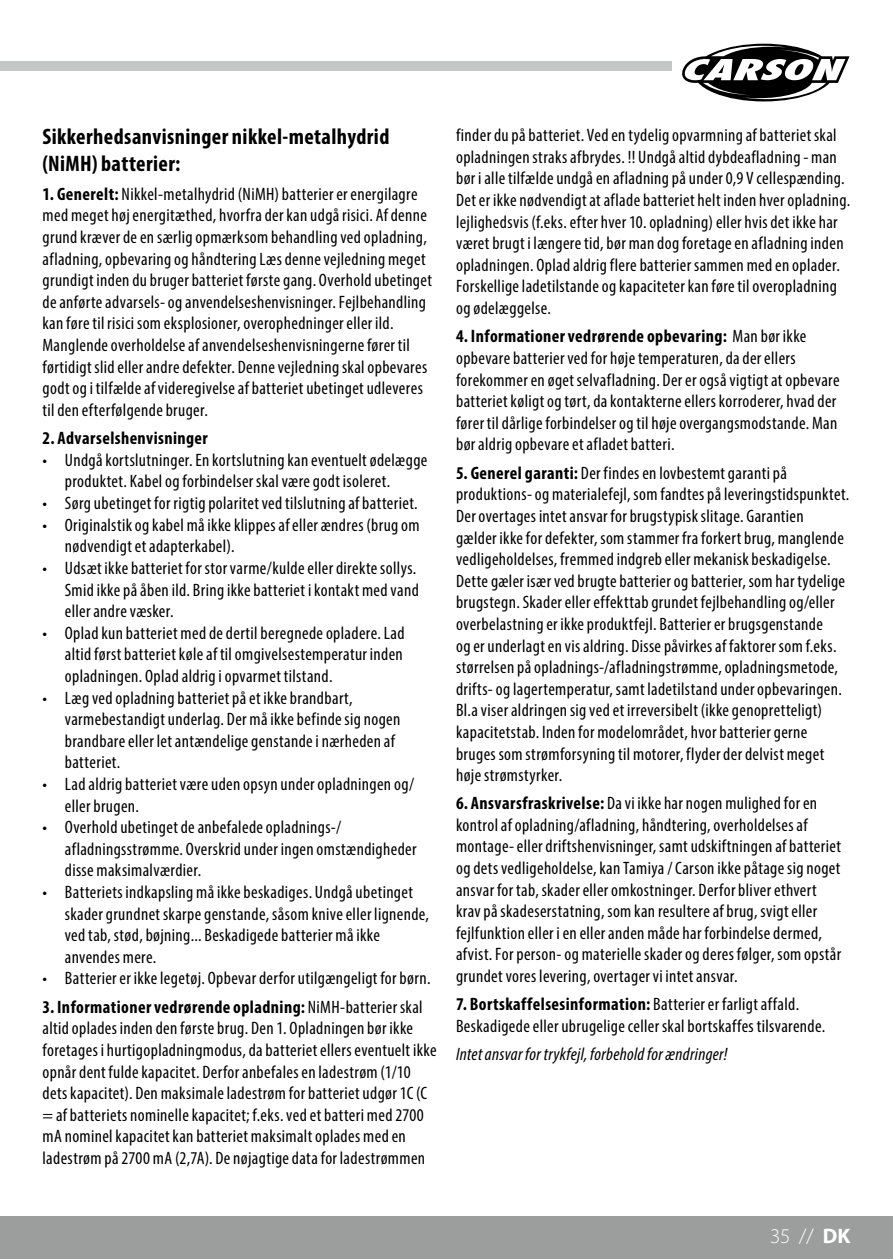
<style>
.page{position:relative;width:893px;height:1259px;background:#fff}
.page>*{position:absolute;margin:0;border:0;box-sizing:border-box;transform-origin:0 0}
.t1{font:700 condensed 22.5px/27px "Myriad Pro";letter-spacing:.015em;color:#000}
.t2{font:300 21px "Myriad Pro";color:#fff}
.t3{font:condensed 18px/21.6px "Myriad Pro";letter-spacing:.02em;color:#000}
.t4{font:italic condensed 18px "Myriad Pro";letter-spacing:.015em;color:#000}
.t5{font:700 condensed 18px "Myriad Pro";letter-spacing:.025em;color:#000}
.s1{font-weight:700}
</style>
<div class="page">
<div style="left:0;top:1216px;width:893px;height:43px;background:#9c9d9d"></div>
<div style="left:0;top:61px;width:672px;height:9px;background:#c5c6c6"></div>
<svg style="left:682px;top:43px;width:168px;height:59px"></svg>
<p class="t1" style="left:43px;top:123px;width:348px">Sikkerhedsanvisninger nikkel-metalhydrid (NiMH) batterier:</p>
<p class="t3" style="left:43px;top:183px;width:391px"><span class="s1">1. Generelt:</span> Nikkel-metalhydrid (NiMH) batterier er energilagre med meget høj energitæthed, hvorfra der kan udgå risici. Af denne grund kræver de en særlig opmærksom behandling ved opladning, afladning, opbevaring og håndtering Læs denne vejledning meget grundigt inden du bruger batteriet første gang. Overhold ubetinget de anførte advarsels- og anvendelseshenvisninger. Fejlbehandling kan føre til risici som eksplosioner, overophedninger eller ild.<br>Manglende overholdelse af anvendelseshenvisningerne fører til førtidigt slid eller andre defekter. Denne vejledning skal opbevares godt og i tilfælde af videregivelse af batteriet ubetinget udleveres til den efterfølgende bruger.</p>
<p class="t5" style="left:43px;top:427px;width:167px">2. Advarselshenvisninger</p>
<p class="t3" style="left:65px;top:449px;width:364px;text-indent:-22px">• Undgå kortslutninger. En kortslutning kan eventuelt ødelægge produktet. Kabel og forbindelser skal være godt isoleret.</p>
<p class="t3" style="left:43px;top:492px;width:377px">• Sørg ubetinget for rigtig polaritet ved tilslutning af batteriet.</p>
<p class="t3" style="left:65px;top:514px;width:356px;text-indent:-22px">• Originalstik og kabel må ikke klippes af eller ændres (brug om nødvendigt et adapterkabel).</p>
<p class="t3" style="left:65px;top:557px;width:356px;text-indent:-22px">• Udsæt ikke batteriet for stor varme/kulde eller direkte sollys.<br>Smid ikke på åben ild. Bring ikke batteriet i kontakt med vand eller andre væsker.</p>
<p class="t3" style="left:65px;top:622px;width:341px;text-align:justify;text-indent:-22px">• Oplad kun batteriet med de dertil beregnede opladere. Lad altid først batteriet køle af til omgivelsestemperatur inden opladningen. Oplad aldrig i opvarmet tilstand.</p>
<p class="t3" style="left:65px;top:686px;width:337px;text-indent:-22px">• Læg ved opladning batteriet på et ikke brandbart, varmebestandigt underlag. Der må ikke befinde sig nogen brandbare eller let antændelige genstande i nærheden af batteriet.</p>
<p class="t3" style="left:65px;top:773px;width:351px;text-indent:-22px">• Lad aldrig batteriet være uden opsyn under opladningen og/ eller brugen.</p>
<p class="t3" style="left:65px;top:816px;width:353px;text-indent:-22px">• Overhold ubetinget de anbefalede opladnings-/ afladningsstrømme. Overskrid under ingen omstændigheder disse maksimalværdier.</p>
<p class="t3" style="left:65px;top:881px;width:366px;text-indent:-22px">• Batteriets indkapsling må ikke beskadiges. Undgå ubetinget skader grundnet skarpe genstande, såsom knive eller lignende, ved tab, stød, bøjning... Beskadigede batterier må ikke anvendes mere.</p>
<p class="t3" style="left:43px;top:967px;width:389px">• Batterier er ikke legetøj. Opbevar derfor utilgængeligt for børn.</p>
<p class="t3" style="left:43px;top:996px;width:396px"><span class="s1">3. Informationer vedrørende opladning:</span> NiMH-batterier skal altid oplades inden den første brug. Den 1. Opladningen bør ikke foretages i hurtigopladningmodus, da batteriet ellers eventuelt ikke opnår dent fulde kapacitet. Derfor anbefales en ladestrøm (1/10 dets kapacitet). Den maksimale ladestrøm for batteriet udgør 1C (C = af batteriets nominelle kapacitet; f.eks. ved et batteri med 2700 mA nominel kapacitet kan batteriet maksimalt oplades med en ladestrøm på 2700 mA (2,7A). De nøjagtige data for ladestrømmen</p>
<p class="t3" style="left:456px;top:124px;width:396px">finder du på batteriet. Ved en tydelig opvarmning af batteriet skal opladningen straks afbrydes. !! Undgå altid dybdeafladning - man bør i alle tilfælde undgå en afladning på under 0,9 V cellespænding.<br>Det er ikke nødvendigt at aflade batteriet helt inden hver opladning. lejlighedsvis (f.eks. efter hver 10. opladning) eller hvis det ikke har været brugt i længere tid, bør man dog foretage en afladning inden opladningen. Oplad aldrig flere batterier sammen med en oplader.<br>Forskellige ladetilstande og kapaciteter kan føre til overopladning og ødelæggelse.</p>
<p class="t3" style="left:456px;top:325px;width:385px"><span class="s1">4. Informationer vedrørende opbevaring:</span> Man bør ikke opbevare batterier ved for høje temperaturen, da der ellers forekommer en øget selvafladning. Der er også vigtigt at opbevare batteriet køligt og tørt, da kontakterne ellers korroderer, hvad der fører til dårlige forbindelser og til høje overgangsmodstande. Man bør aldrig opbevare et afladet batteri.</p>
<p class="t3" style="left:456px;top:462px;width:395px"><span class="s1">5. Generel garanti:</span> Der findes en lovbestemt garanti på produktions- og materialefejl, som fandtes på leveringstidspunktet.<br>Der overtages intet ansvar for brugstypisk slitage. Garantien<br>gælder ikke for defekter, som stammer fra forkert brug, manglende vedligeholdelses, fremmed indgreb eller mekanisk beskadigelse.<br>Dette gæler især ved brugte batterier og batterier, som har tydelige brugstegn. Skader eller effekttab grundet fejlbehandling og/eller overbelastning er ikke produktfejl. Batterier er brugsgenstande<br>og er underlagt en vis aldring. Disse påvirkes af faktorer som f.eks. størrelsen på opladnings-/afladningstrømme, opladningsmetode, drifts- og lagertemperatur, samt ladetilstand under opbevaringen.<br>Bl.a viser aldringen sig ved et irreversibelt (ikke genopretteligt) kapacitetstab. Inden for modelområdet, hvor batterier gerne bruges som strømforsyning til motorer, flyder der delvist meget høje strømstyrker.</p>
<p class="t3" style="left:456px;top:792px;width:387px"><span class="s1">6. Ansvarsfraskrivelse:</span> Da vi ikke har nogen mulighed for en kontrol af opladning/afladning, håndtering, overholdelses af montage- eller driftshenvisninger, samt udskiftningen af batteriet og dets vedligeholdelse, kan Tamiya / Carson ikke påtage sig noget ansvar for tab, skader eller omkostninger. Derfor bliver ethvert krav på skadeserstatning, som kan resultere af brug, svigt eller fejlfunktion eller i en eller anden måde har forbindelse dermed, afvist. For person- og materielle skader og deres følger, som opstår grundet vores levering, overtager vi intet ansvar.</p>
<p class="t3" style="left:456px;top:993px;width:371px"><span class="s1">7. Bortskaffelsesinformation:</span> Batterier er farligt affald.<br>Beskadigede eller ubrugelige celler skal bortskaffes tilsvarende.</p>
<p class="t4" style="left:456px;top:1043px;width:273px">Intet ansvar for trykfejl, forbehold for ændringer!</p>
<p class="t2" style="left:770px;top:1223px;width:82px">35 // <span class="s1">DK</span></p>
</div>
